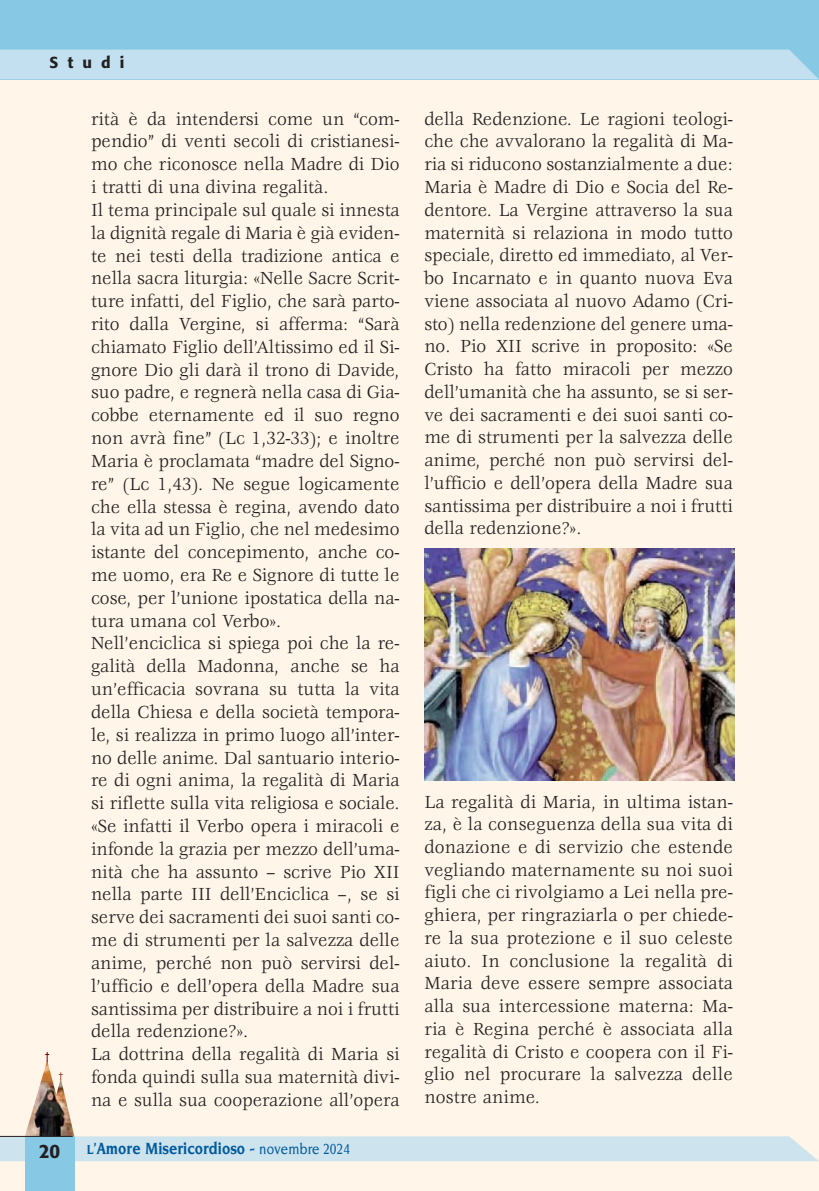
<style>
.page{position:relative;width:819px;height:1191px;background:#fff5e9}
.page>*{position:absolute;margin:0;border:0;box-sizing:border-box;transform-origin:0 0}
.t1{font:19.25px/22.8px "Veljovic";color:#231f20;text-align:justify;scale:.95 1}
.t2{font:500 19.25px "Formata";color:#231f20;scale:.95 1}
.t3{font:700 17.5px "Novarese";color:#005a9e;scale:.85 1}
.t4{font:500 15.75px "Formata";letter-spacing:.585em;color:#231f20}
.s1{font-size:14px}
.s2{font-weight:500;font-size:15.75px}
</style>
<div class="page">
<div style="left:0;top:0;width:819px;height:79px;background:#87c8e5"></div>
<div style="left:0;top:50px;width:818px;height:29px;background:#c2e0ef"></div>
<div style="left:25px;top:1136px;width:49px;height:55px;background:#87c8e5"></div>
<svg style="left:0;top:1052px;width:819px;height:109px"></svg>
<img style="left:424px;top:548px;width:310px;height:233px">
<p class="t4" style="left:50px;top:56px;width:76px">Studi</p>
<p class="t1" style="left:91px;top:108px;width:326px;text-align:left">rità è da intendersi come un “com&shy;pendio” di venti secoli di cristianesi&shy;mo che riconosce nella Madre di Dio i tratti di una divina regalità.<br>Il tema principale sul quale si innesta la dignità regale di Maria è già eviden&shy;te nei testi della tradizione antica e nella sacra liturgia: «Nelle Sacre Scrit&shy;ture infatti, del Figlio, che sarà parto&shy;rito dalla Vergine, si afferma: “Sarà chiamato Figlio dell’Altissimo ed il Si&shy;gnore Dio gli darà il trono di Davide, suo padre, e regnerà nella casa di Gia&shy;cobbe eternamente ed il suo regno non avrà fine” (Lc 1,32-33); e inoltre Maria è proclamata “madre del Signo&shy;re” (Lc 1,43). Ne segue logicamente che ella stessa è regina, avendo dato la vita ad un Figlio, che nel medesimo istante del concepimento, anche co&shy;me uomo, era Re e Signore di tutte le cose, per l’unione ipostatica della na&shy;tura umana col Verbo».<br>Nell’enciclica si spiega poi che la re&shy;galità della Madonna, anche se ha un’efficacia sovrana su tutta la vita della Chiesa e della società tempora&shy;le, si realizza in primo luogo all’inter&shy;no delle anime. Dal santuario interio&shy;re di ogni anima, la regalità di Maria si riflette sulla vita religiosa e sociale. «Se infatti il Verbo opera i miracoli e infonde la grazia per mezzo dell’uma&shy;nità che ha assunto – scrive Pio XII nella parte III dell’Enciclica –, se si serve dei sacramenti dei suoi santi co&shy;me di strumenti per la salvezza delle anime, perché non può servirsi del&shy;l’ufficio e dell’opera della Madre sua santissima per distribuire a noi i frutti della redenzione?».<br>La dottrina della regalità di Maria si fonda quindi sulla sua maternità divi&shy;na e sulla sua cooperazione all’opera</p>
<p class="t1" style="left:424px;top:109px;width:326px">della Redenzione. Le ragioni teologi&shy;che che avvalorano la regalità di Ma&shy;ria si riducono sostanzialmente a due:<br>Maria è Madre di Dio e Socia del Re&shy;dentore. La Vergine attraverso la sua maternità si relaziona in modo tutto speciale, diretto ed immediato, al Ver&shy;bo Incarnato e in quanto nuova Eva viene associata al nuovo Adamo (Cri&shy;sto) nella redenzione del genere uma&shy;no. Pio XII scrive in proposito: «Se Cristo ha fatto miracoli per mezzo dell’umanità che ha assunto, se si ser&shy;ve dei sacramenti e dei suoi santi co&shy;me di strumenti per la salvezza delle anime, perché non può servirsi del&shy;l’ufficio e dell’opera della Madre sua santissima per distribuire a noi i frutti della redenzione?».</p>
<p class="t1" style="left:424px;top:791px;width:326px">La regalità di Maria, in ultima istan&shy;za, è la conseguenza della sua vita di donazione e di servizio che estende vegliando maternamente su noi suoi figli che ci rivolgiamo a Lei nella pre&shy;ghiera, per ringraziarla o per chiede&shy;re la sua protezione e il suo celeste aiuto. In conclusione la regalità di Maria deve essere sempre associata alla sua intercessione materna: Ma&shy;ria è Regina perché è associata alla regalità di Cristo e coopera con il Fi&shy;glio nel procurare la salvezza delle nostre anime.</p>
<p class="t2" style="left:39px;top:1143px;width:24px">20</p>
<p class="t3" style="left:87px;top:1140px;width:311px"><span class="s1">L</span>’Amore Misericordioso - <span class="s2">novembre 2024</span></p>
</div>
